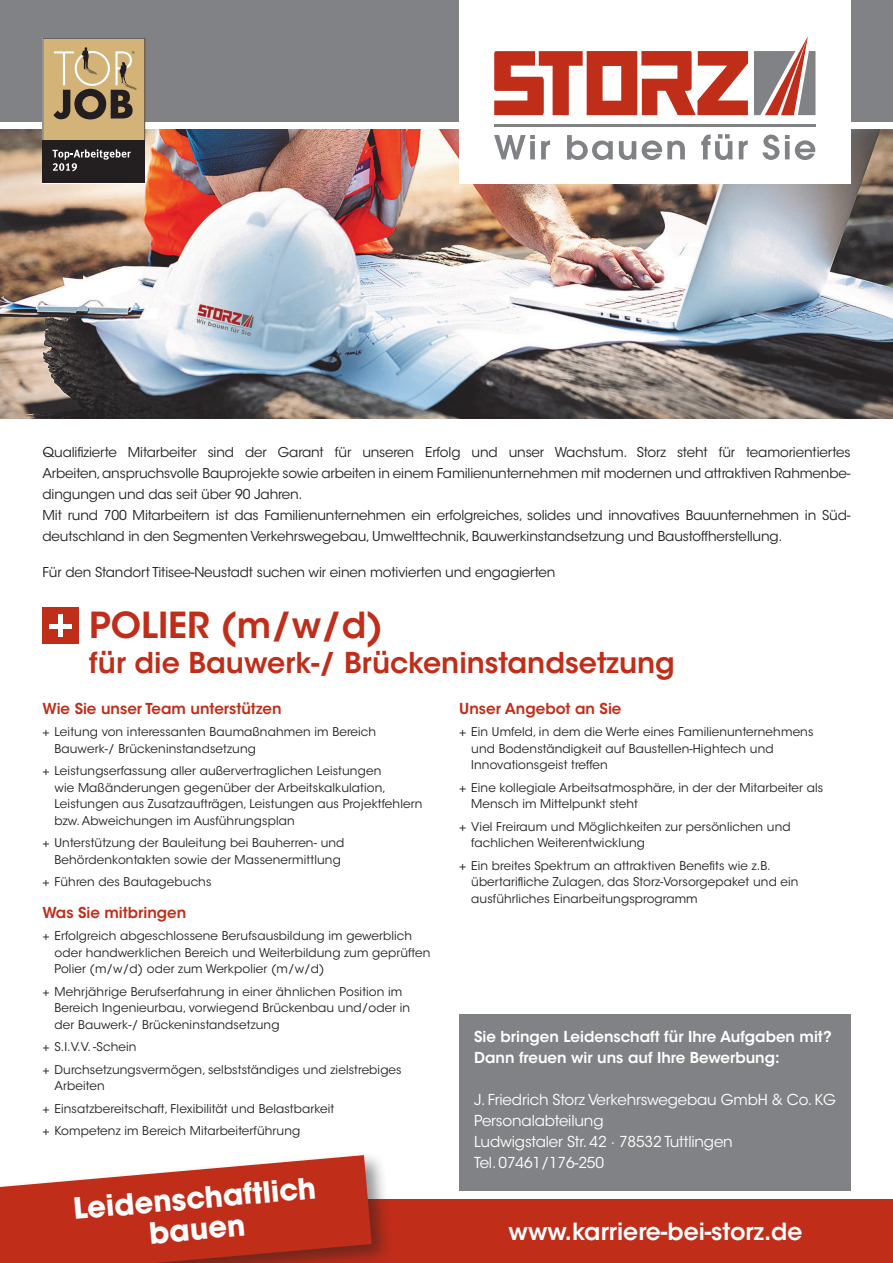
<style>
.page{position:relative;width:893px;height:1263px;background:#fff}
.page>*{position:absolute;margin:0;border:0;box-sizing:border-box;transform-origin:0 0}
.t1{font:600 35.7px "ITC Avant Garde Std";color:#c02d19}
.t2{font:700 29.1px/30.8px "ITC Avant Garde Std";color:#fff;text-align:center}
.t3{font:600 28.5px "ITC Avant Garde Std";color:#c02d19}
.t4{font:600 23.55px "ITC Avant Garde Std";color:#fff}
.t5{font:15px/21px "ITC Avant Garde Std";letter-spacing:-.01em;color:#fff}
.t6{font:600 15px/21px "ITC Avant Garde Std";color:#fff}
.t7{font:600 15px "ITC Avant Garde Std";color:#c02d19}
.t8{font:13.5px/21px "ITC Avant Garde Std";letter-spacing:-.01em;color:#231f20}
.t9{font:12px/16.5px "ITC Avant Garde Std";letter-spacing:.01em;color:#231f20}
</style>
<div class="page">
<img style="left:0;top:130px;width:893px;height:289px">
<div style="left:0;top:0;width:893px;height:121px;background:#808285"></div>
<div style="left:459px;top:0;width:391px;height:183px;background:#fff"></div>
<hr style="left:494px;top:124px;width:322px;height:2px;background:#808285">
<svg style="left:494px;top:135px;width:41px;height:24px"></svg>
<svg style="left:541px;top:141px;width:9px;height:18px"></svg>
<svg style="left:567px;top:135px;width:46px;height:25px"></svg>
<svg style="left:619px;top:141px;width:17px;height:19px"></svg>
<svg style="left:642px;top:140px;width:43px;height:20px"></svg>
<svg style="left:701px;top:134px;width:31px;height:26px"></svg>
<svg style="left:739px;top:141px;width:9px;height:18px"></svg>
<svg style="left:762px;top:135px;width:17px;height:25px"></svg>
<svg style="left:785px;top:135px;width:30px;height:25px"></svg>
<svg style="left:494px;top:51px;width:254px;height:64px"></svg>
<svg style="left:754px;top:36px;width:61px;height:79px"></svg>
<div style="left:0;top:1199px;width:893px;height:64px;background:#c02d19"></div>
<div style="left:459px;top:1014px;width:391px;height:177px;background:#808285"></div>
<div style="left:0;top:1151px;width:393px;height:112px;background:#231f20;opacity:.5"></div>
<svg style="left:0;top:1155px;width:372px;height:108px"></svg>
<div style="left:43px;top:607px;width:36px;height:36px;background:#c02d19"></div>
<hr style="left:59px;top:615px;width:4px;height:22px;background:#fff">
<hr style="left:50px;top:624px;width:22px;height:4px;background:#fff">
<svg style="left:43px;top:38px;width:102px;height:102px;background:#b99f6f"></svg>
<div style="left:43px;top:140px;width:102px;height:43px;background:#231f20"></div>
<svg style="left:52px;top:149px;width:79px;height:22px"></svg>
<p class="t8" style="left:43px;top:441px;width:809px">Qualifizierte Mitarbeiter sind der Garant für unseren Erfolg und unser Wachstum. Storz steht für teamorientiertes Arbeiten, anspruchsvolle Bauprojekte sowie arbeiten in einem Familienunternehmen mit modernen und attraktiven Rahmenbe&shy;dingungen und das seit über 90 Jahren.<br>Mit rund 700 Mitarbeitern ist das Familienunternehmen ein erfolgreiches, solides und innovatives Bauunternehmen in Süd&shy;deutschland in den Segmenten Verkehrswegebau, Umwelttechnik, Bauwerkinstandsetzung und Baustoffherstellung.</p>
<p class="t8" style="left:43px;top:561px;width:514px">Für den Standort Titisee-Neustadt suchen wir einen motivierten und engagierten</p>
<h1 class="t1" style="left:89px;top:603px;width:295px">POLIER (m/w/d)</h1>
<h3 class="t3" style="left:89px;top:644px;width:587px">für die Bauwerk-/ Brückeninstandsetzung</h3>
<p class="t7" style="left:43px;top:699px;width:241px">Wie Sie unser Team unterstützen</p>
<p class="t9" style="left:55px;top:724px;width:323px;text-indent:-12px">+ Leitung von interessanten Baumaßnahmen im Bereich<br>Bauwerk-/ Brückeninstandsetzung</p>
<p class="t9" style="left:55px;top:763px;width:369px;text-indent:-12px">+ Leistungserfassung aller außervertraglichen Leistungen<br>wie Maßänderungen gegenüber der Arbeitskalkulation, Leistungen aus Zusatzaufträgen, Leistungen aus Projektfehlern bzw. Abweichungen im Ausführungsplan</p>
<p class="t9" style="left:55px;top:835px;width:291px;text-indent:-12px">+ Unterstützung der Bauleitung bei Bauherren- und<br>Behördenkontakten sowie der Massenermittlung</p>
<p class="t9" style="left:43px;top:874px;width:170px">+ Führen des Bautagebuchs</p>
<p class="t7" style="left:43px;top:903px;width:145px">Was Sie mitbringen</p>
<p class="t9" style="left:55px;top:928px;width:377px;text-indent:-12px">+ Erfolgreich abgeschlossene Berufsausbildung im gewerblich oder handwerklichen Bereich und Weiterbildung zum geprüften<br>Polier (m/w/d) oder zum Werkpolier (m/w/d)</p>
<p class="t9" style="left:55px;top:983px;width:357px;text-indent:-12px">+ Mehrjährige Berufserfahrung in einer ähnlichen Position im<br>Bereich Ingenieurbau, vorwiegend Brückenbau und/oder in der Bauwerk-/ Brückeninstandsetzung</p>
<p class="t9" style="left:43px;top:1036px;width:361px;line-height:22.5px">+ S.I.V.V. -Schein<br>+ Durchsetzungsvermögen, selbstständiges und zielstrebiges</p>
<p class="t9" style="left:43px;top:1075px;width:293px;line-height:22.5px;text-indent:12px">Arbeiten<br>+ Einsatzbereitschaft, Flexibilität und Belastbarkeit + Kompetenz im Bereich Mitarbeiterführung</p>
<h2 class="t2" style="left:72px;top:1193px;width:245px;rotate:-5deg">Leidenschaftlich bauen</h2>
<p class="t7" style="left:459px;top:699px;width:164px">Unser Angebot an Sie</p>
<p class="t9" style="left:471px;top:724px;width:344px;text-indent:-12px">+ Ein Umfeld, in dem die Werte eines Familienunternehmens und Bodenständigkeit auf Baustellen-Hightech und<br>Innovationsgeist treffen</p>
<p class="t9" style="left:471px;top:779px;width:353px;text-indent:-12px">+ Eine kollegiale Arbeitsatmosphäre, in der der Mitarbeiter als<br>Mensch im Mittelpunkt steht</p>
<p class="t9" style="left:471px;top:818px;width:321px;text-indent:-12px">+ Viel Freiraum und Möglichkeiten zur persönlichen und fachlichen Weiterentwicklung</p>
<p class="t9" style="left:471px;top:857px;width:329px;text-indent:-12px">+ Ein breites Spektrum an attraktiven Benefits wie z.B. übertarifliche Zulagen, das Storz-Vorsorgepaket und ein ausführliches Einarbeitungsprogramm</p>
<p class="t6" style="left:474px;top:1026px;width:359px">Sie bringen Leidenschaft für Ihre Aufgaben mit?<br>Dann freuen wir uns auf Ihre Bewerbung:</p>
<p class="t5" style="left:474px;top:1089px;width:363px">J. Friedrich Storz Verkehrswegebau GmbH &amp; Co. KG<br>Personalabteilung<br>Ludwigstaler Str. 42 · 78532 Tuttlingen<br>Tel. 07461/176-250</p>
<h3 class="t4" style="left:509px;top:1216px;width:296px">www.karriere-bei-storz.de</h3>
</div>
